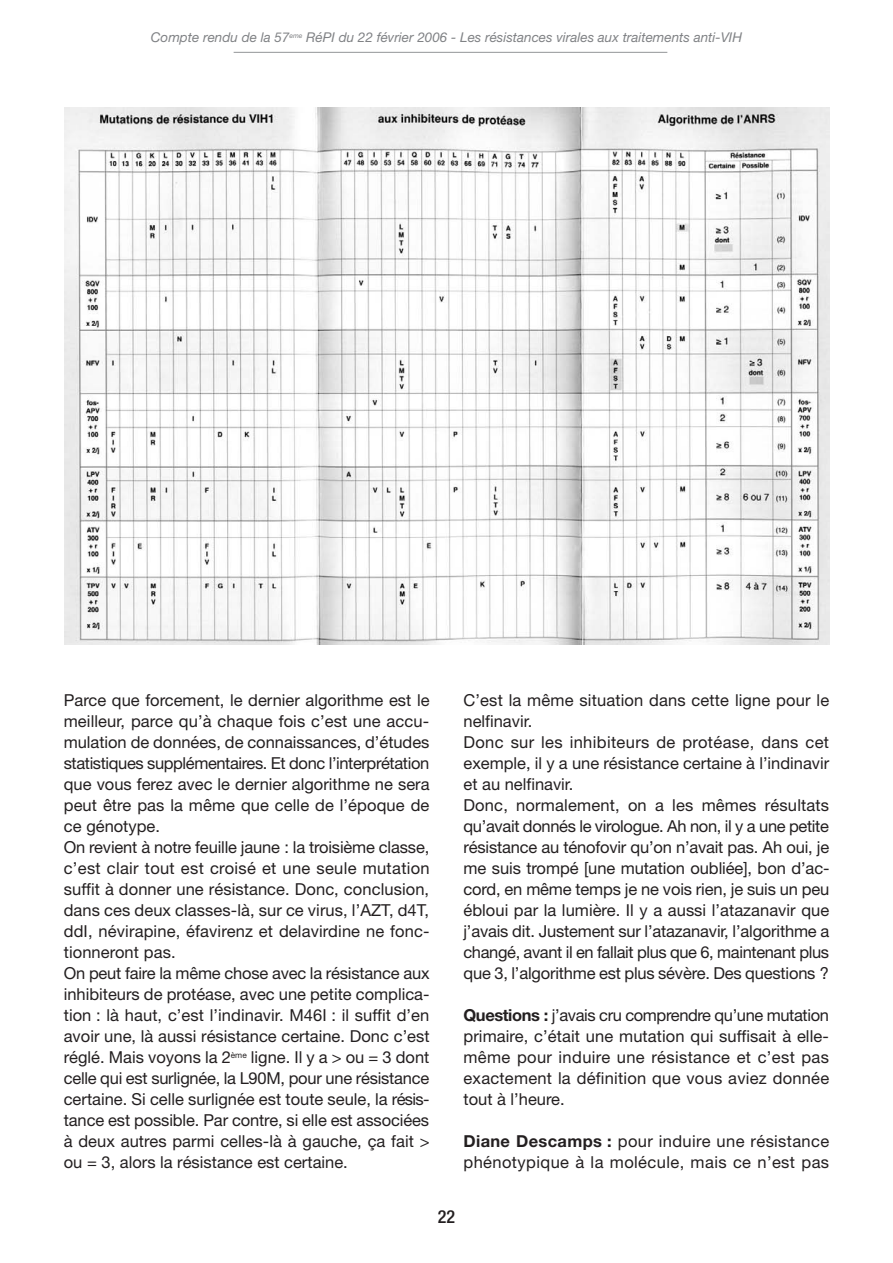
<style>
.page{position:relative;width:893px;height:1263px;background:#fff}
.page>*{position:absolute;margin:0;border:0;box-sizing:border-box;transform-origin:0 0}
.t1{font:500 condensed 18px "Helvetica Neue";color:#231f20}
.t2{font:16.5px/21px "Helvetica Neue";color:#231f20}
.t3{font:16.5px/21px "Helvetica Neue";letter-spacing:.025em;color:#231f20}
.t4{font:italic 13.5px "Helvetica Neue";color:#808285}
.s1{font-weight:700}
</style>
<div class="page">
<hr style="left:234px;top:52px;width:433px;height:1px;background:#939598">
<img style="left:65px;top:108px;width:764px;height:537px">
<p class="t4" style="left:151px;top:33px;width:593px">Compte rendu de la 57<sup>eme</sup> RéPI du 22 février 2006 - Les résistances virales aux traitements anti-VIH</p>
<p class="t2" style="left:64px;top:692px;width:367px">Parce que forcement, le dernier algorithme est le meilleur, parce qu’à chaque fois c’est une accu&shy;mulation de données, de connaissances, d’études statistiques supplémentaires. Et donc l’interprétation que vous ferez avec le dernier algorithme ne sera peut être pas la même que celle de l’époque de ce génotype.<br>On revient à notre feuille jaune : la troisième classe, c’est clair tout est croisé et une seule mutation suffit à donner une résistance. Donc, conclusion, dans ces deux classes-là, sur ce virus, l’AZT, d4T, ddI, névirapine, éfavirenz et delavirdine ne fonc&shy;tionneront pas.<br>On peut faire la même chose avec la résistance aux inhibiteurs de protéase, avec une petite complica&shy;tion : là haut, c’est l’indinavir. M46I : il suffit d’en avoir une, là aussi résistance certaine. Donc c’est réglé. Mais voyons la 2<sup>ème</sup> ligne. Il y a &gt; ou = 3 dont celle qui est surlignée, la L90M, pour une résistance certaine. Si celle surlignée est toute seule, la résis&shy;tance est possible. Par contre, si elle est associées à deux autres parmi celles-là à gauche, ça fait &gt; ou = 3, alors la résistance est certaine.</p>
<p class="t2" style="left:463px;top:692px;width:368px">C’est la même situation dans cette ligne pour le nelfinavir.<br>Donc sur les inhibiteurs de protéase, dans cet exemple, il y a une résistance certaine à l’indinavir et au nelfinavir.<br>Donc, normalement, on a les mêmes résultats qu’avait donnés le virologue. Ah non, il y a une petite résistance au ténofovir qu’on n’avait pas. Ah oui, je me suis trompé [une mutation oubliée], bon d’ac&shy;cord, en même temps je ne vois rien, je suis un peu ébloui par la lumière. Il y a aussi l’atazanavir que j’avais dit. Justement sur l’atazanavir, l’algorithme a changé, avant il en fallait plus que 6, maintenant plus que 3, l’algorithme est plus sévère. Des questions ?</p>
<p class="t2" style="left:463px;top:1007px;width:367px;text-align:justify"><span class="s1">Questions :</span> j’avais cru comprendre qu’une mutation primaire, c’était une mutation qui suffisait à elle&shy;même pour induire une résistance et c’est pas exactement la définition que vous aviez donnée tout à l’heure.</p>
<p class="t3" style="left:463px;top:1133px;width:367px"><span class="s1">Diane Descamps :</span> pour induire une résistance phénotypique à la molécule, mais ce n’est pas</p>
<p class="t1" style="left:438px;top:1210px;width:19px">22</p>
</div>
